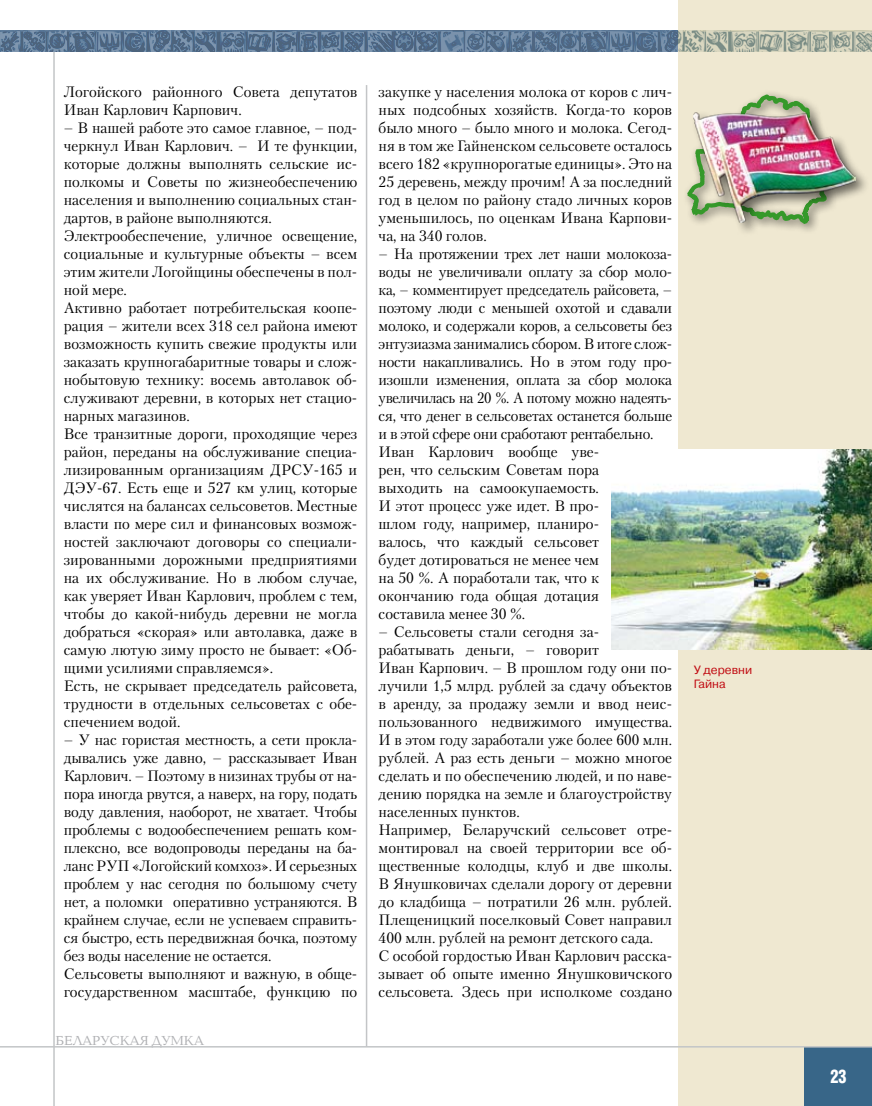
<style>
.page{position:relative;width:872px;height:1106px;background:#fff}
.page>*{position:absolute;margin:0;border:0;box-sizing:border-box;transform-origin:0 0}
.t1{font:700 18px "AG Letterica Cond L";color:#fff;scale:.9 1}
.t2{font:15px/18px "Petersburg C";color:#000}
.t3{font:13.5px "Baltica C";color:#aeafb2}
.t4{font:12px/14.4px "Pragmatica C";color:#c10c13}
</style>
<div class="page">
<div style="left:678px;top:0;width:194px;height:1106px;background:#efe8d1"></div>
<hr style="left:53px;top:52px;width:2px;height:1054px;background:#c3c5c7">
<hr style="left:366px;top:85px;width:1px;height:961px;background:#c3c5c7">
<div style="left:804px;top:1047px;width:68px;height:59px;background:#386688"></div>
<svg style="left:0;top:31px;width:872px;height:21px;background:#617a94"></svg>
<hr style="left:0;top:1046px;width:872px;height:1px;background:#c3c5c7">
<img style="left:612px;top:449px;width:260px;height:201px">
<svg style="left:682px;top:30px;width:161px;height:186px"></svg>
<div style="left:691px;top:109px;width:181px;height:136px;background:#000;opacity:.55"></div>
<img style="left:694px;top:112px;width:162px;height:111px">
<p class="t2" style="left:64px;top:82px;width:295px">Логойского районного Совета депутатов<br>Иван Карлович Карпович.</p>
<p class="t2" style="left:64px;top:118px;width:295px">– В нашей работе это самое главное, – под&shy;черкнул Иван Карлович. – И те функции, которые должны выполнять сельские ис&shy;полкомы и Советы по жизнеобеспечению населения и выполнению социальных стан&shy;дартов, в районе выполняются.<br>Электрообеспечение, уличное освещение, социальные и культурные объекты – всем этим жители Логойщины обеспечены в пол&shy;ной мере.<br>Активно работает потребительская коопе&shy;рация – жители всех 318 сел района имеют возможность купить свежие продукты или заказать крупногабаритные товары и слож&shy;нобытовую технику: восемь автолавок об&shy;служивают деревни, в которых нет стацио&shy;нарных магазинов.<br>Все транзитные дороги, проходящие через район, переданы на обслуживание специа&shy;лизированным организациям ДРСУ-165 и ДЭУ-67. Есть еще и 527 км улиц, которые числятся на балансах сельсоветов. Местные власти по мере сил и финансовых возмож&shy;ностей заключают договоры со специали&shy;зированными дорожными предприятиями на их обслуживание. Но в любом случае, как уверяет Иван Карлович, проблем с тем, чтобы до какой-нибудь деревни не могла добраться «скорая» или автолавка, даже в самую лютую зиму просто не бывает: «Об&shy;щими усилиями справляемся».<br>Есть, не скрывает председатель райсовета, трудности в отдельных сельсоветах с обе&shy;спечением водой.</p>
<p class="t2" style="left:64px;top:730px;width:295px">– У нас гористая местность, а сети прокла&shy;дывались уже давно, – рассказывает Иван Карлович. – Поэтому в низинах трубы от на&shy;пора иногда рвутся, а наверх, на гору, подать воду давления, наоборот, не хватает. Чтобы проблемы с водообеспечением решать ком&shy;плексно, все водопроводы переданы на ба&shy;ланс РУП «Логойский комхоз». И серьезных проблем у нас сегодня по большому счету нет, а поломки оперативно устраняются. В крайнем случае, если не успеваем справить&shy;ся быстро, есть передвижная бочка, поэтому без воды население не остается.<br>Сельсоветы выполняют и важную, в обще&shy;государственном масштабе, функцию по</p>
<p class="t3" style="left:56px;top:1033px;width:150px">БЕЛАРУСКАЯ ДУМКА</p>
<p class="t2" style="left:378px;top:82px;width:295px;text-align:justify">закупке у населения молока от коров с лич&shy;ных подсобных хозяйств. Когда-то коров было много – было много и молока. Сегод&shy;ня в том же Гайненском сельсовете осталось всего 182 «крупнорогатые единицы». Это на 25 деревень, между прочим! А за последний год в целом по району стадо личных коров уменьшилось, по оценкам Ивана Карпови&shy;ча, на 340 голов.</p>
<p class="t2" style="left:378px;top:244px;width:295px">– На протяжении трех лет наши молокоза&shy;воды не увеличивали оплату за сбор моло&shy;ка, – комментирует председатель райсовета, – поэтому люди с меньшей охотой и сдавали молоко, и содержали коров, а сельсоветы без энтузиазма занимались сбором. В итоге слож&shy;ности накапливались. Но в этом году про&shy;изошли изменения, оплата за сбор молока увеличилась на 20 %. А потому можно надеять&shy;ся, что денег в сельсоветах останется больше и в этой сфере они сработают рентабельно.<br>Иван Карлович вообще уве-<br>рен, что сельским советам пора<br>выходить на самоокупаемость.<br>И этот процесс уже идет. В про-<br>шлом году, например, планиро-<br>валось, что каждый сельсовет<br>будет дотироваться не менее чем<br>на 50 %. А поработали так, что к окончанию года общая дотация<br>составила менее 30 %.</p>
<p class="t2" style="left:378px;top:622px;width:295px">– Сельсоветы стали сегодня за&shy;рабатывать деньги, – говорит<br>Иван Карпович. – В прошлом году они по&shy;лучили 1,5 млрд. рублей за сдачу объектов в аренду, за продажу земли и ввод неис&shy;пользованного недвижимого имущества.<br>И в этом году заработали уже более 600 млн. рублей. А раз есть деньги – можно многое сделать и по обеспечению людей, и по наве&shy;дению порядка на земле и благоустройству населенных пунктов.<br>Например, Беларучский сельсовет отре&shy;монтировал на своей территории все об&shy;щественные колодцы, клуб и две школы.<br>В Янушковичах сделали дорогу от деревни до кладбища – потратили 26 млн. рублей.<br>Плещеницкий поселковый Совет направил 400 млн. рублей на ремонт детского сада.<br>С особой гордостью Иван Карлович расска&shy;зывает об опыте именно Янушковичского сельсовета. Здесь при исполкоме создано</p>
<p class="t4" style="left:693px;top:662px;width:60px">У деревни<br>Гайна</p>
<p class="t1" style="left:830px;top:1065px;width:20px">23</p>
</div>
